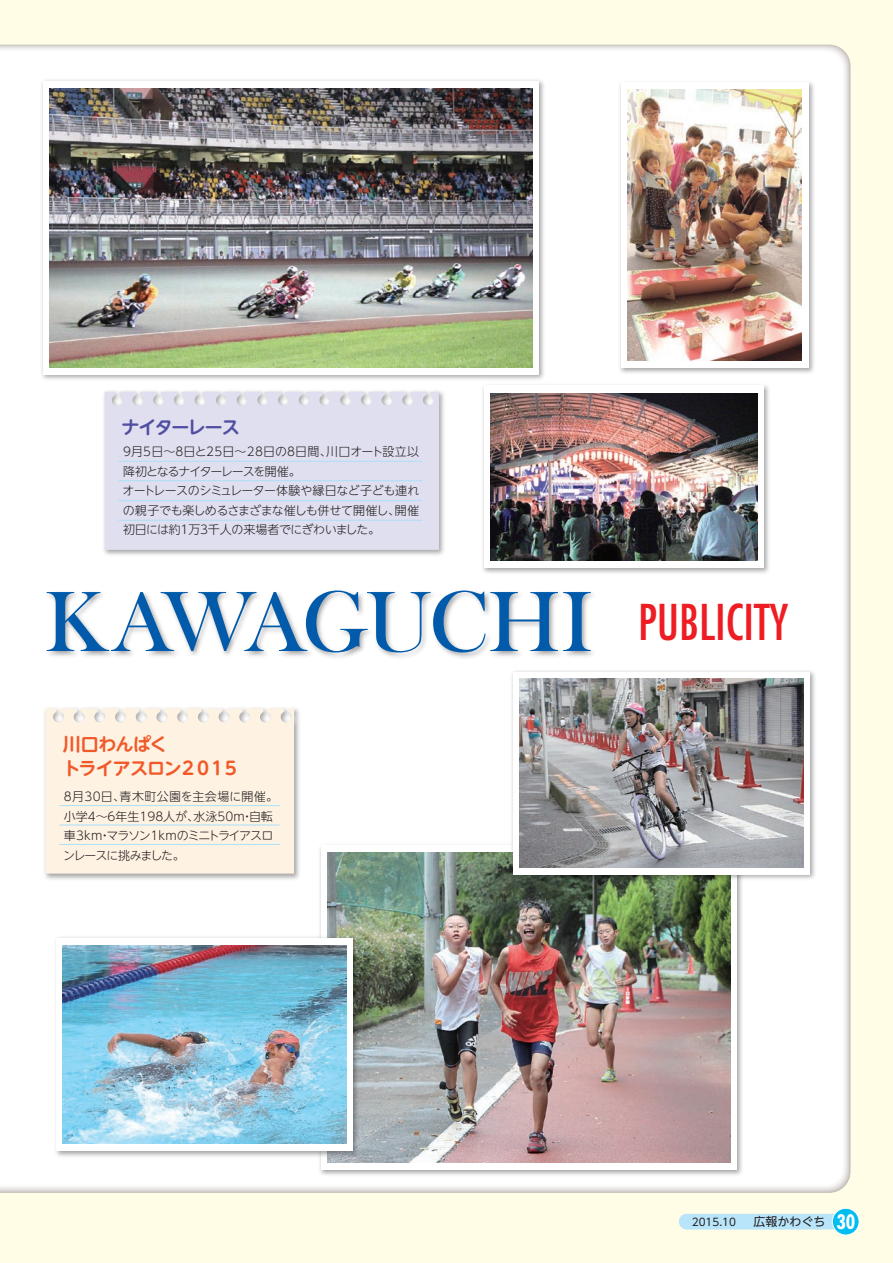
<style>
.page{position:relative;width:893px;height:1263px;background:#fffde5}
.page>*{position:absolute;margin:0;border:0;box-sizing:border-box;transform-origin:0 0}
.t1{font:88.5px "Bask Old Face";letter-spacing:-.035em;color:#015aaa}
.t2{font:condensed 48px "Futura";color:#ee1d23}
.t3{font:700 condensed 19.5px "Futura";color:#fff}
.t4{font:700 18px "UD Shin M Go Pro De";letter-spacing:-.055em;color:#f15929}
.t5{font:700 18px "UD Shin M Go Pro De";letter-spacing:-.065em;color:#504fa1}
.t6{font:300 12px/19.5px "UD Shin Go NT Pro";letter-spacing:-.025em;color:#231f20}
.t7{font:300 12px "UD Shin Go NT Pro";letter-spacing:.01em;color:#231f20}
.t8{font:300 12px "UD Shin Go NT Pro";letter-spacing:-.09em;color:#231f20}
.t9{font:300 12px "UD Shin Go NT Pro";letter-spacing:.035em;color:#231f20}
.t10{font:300 12px/19.5px "UD Shin Go NT Pro";letter-spacing:-.085em;color:#231f20}
.t11{font:12px "UD Shin Go NT Pro";color:#231f20}
.t12{font:10.5px "UD Shin Go NT Pro";color:#231f20}
</style>
<div class="page">
<div style="left:679px;top:1214px;width:180px;height:15px;background:#b9e5fa;border-radius:8px"></div>
<div style="left:832px;top:1208px;width:27px;height:27px;background:#01bdf2;border-radius:50%"></div>
<div style="left:832px;top:1208px;width:27px;height:27px;border:1px solid #fff;border-radius:50%"></div>
<div style="left:0;top:45px;width:850px;height:1148px;background:#fff"></div>
<img style="left:100px;top:387px;width:348px;height:171px">
<div style="left:105px;top:392px;width:334px;height:158px;background:#e0dfef"></div>
<img style="left:39px;top:77px;width:508px;height:306px">
<div style="left:43px;top:81px;width:496px;height:293px;background:#fff"></div>
<img style="left:50px;top:88px;width:482px;height:279px">
<img style="left:42px;top:704px;width:261px;height:178px">
<div style="left:46px;top:708px;width:248px;height:165px;background:#fef2e3"></div>
<hr style="left:59px;top:805px;width:221px;height:1px;background:#aae0f9">
<hr style="left:59px;top:825px;width:221px;height:1px;background:#aae0f9">
<hr style="left:59px;top:844px;width:221px;height:1px;background:#aae0f9">
<hr style="left:118px;top:480px;width:304px;height:1px;background:#aae0f9">
<hr style="left:118px;top:461px;width:304px;height:1px;background:#aae0f9">
<hr style="left:118px;top:500px;width:304px;height:1px;background:#aae0f9">
<hr style="left:118px;top:520px;width:304px;height:1px;background:#aae0f9">
<img style="left:617px;top:78px;width:200px;height:299px">
<div style="left:621px;top:82px;width:187px;height:286px;background:#fff"></div>
<img style="left:627px;top:90px;width:175px;height:271px">
<img style="left:480px;top:381px;width:293px;height:195px">
<div style="left:484px;top:385px;width:280px;height:183px;background:#fff"></div>
<img style="left:490px;top:393px;width:267px;height:167px">
<img style="left:316px;top:841px;width:429px;height:337px">
<div style="left:321px;top:845px;width:416px;height:325px;background:#fff"></div>
<img style="left:327px;top:852px;width:403px;height:311px">
<img style="left:52px;top:934px;width:310px;height:225px">
<div style="left:57px;top:938px;width:296px;height:213px;background:#fff"></div>
<img style="left:63px;top:945px;width:284px;height:199px">
<img style="left:509px;top:667px;width:309px;height:216px">
<div style="left:513px;top:672px;width:297px;height:202px;background:#fff"></div>
<img style="left:519px;top:679px;width:284px;height:188px">
<img style="left:40px;top:573px;width:562px;height:110px">
<h3 class="t5" style="left:122px;top:412px;width:120px">ナイターレース</h3>
<p class="t6" style="left:326px;top:441px;width:94px">川口オート設立以</p>
<p class="t7" style="left:123px;top:442px;width:210px">9月5日～8日と25日～28日の8日間、</p>
<p class="t8" style="left:123px;top:461px;width:179px">降初となるナイターレースを開催。</p>
<p class="t6" style="left:122px;top:480px;width:298px">オートレースのシミュレーター体験や縁日など子ども連れ</p>
<p class="t6" style="left:395px;top:500px;width:26px">開催</p>
<p class="t6" style="left:208px;top:500px;width:194px;text-indent:-85px">の親子でも楽しめるさまざまな催しも併せて開催し、千人の来場者でにぎわいました。</p>
<p class="t6" style="left:123px;top:519px;width:59px">初日には約</p>
<p class="t6" style="left:198px;top:519px;width:13px">３</p>
<p class="t6" style="left:188px;top:519px;width:14px">万</p>
<p class="t6" style="left:179px;top:519px;width:13px">１</p>
<h1 class="t1" style="left:45px;top:573px;width:550px">KAWAGUCHI</h1>
<h3 class="t4" style="left:63px;top:729px;width:106px">川口わんぱく</h3>
<h3 class="t4" style="left:63px;top:753px;width:120px">トライアスロン</h3>
<p class="t9" style="left:120px;top:787px;width:160px">青木町公園を主会場に開催。</p>
<h3 class="t4" style="left:179px;top:753px;width:62px">２０１５</h3>
<p class="t6" style="left:64px;top:786px;width:63px">8月30日、</p>
<p class="t6" style="left:64px;top:806px;width:211px">小学4～6年生198人が、<br>車3km マラソン1kmのミニトライアスロ</p>
<p class="t6" style="left:193px;top:806px;width:81px">水泳50m 自転</p>
<p class="t6" style="left:241px;top:806px;width:13px">・</p>
<p class="t10" style="left:63px;top:825px;width:123px;text-indent:36px">・<br>ンレースに挑みました。</p>
<h2 class="t2" style="left:638px;top:592px;width:152px">PUBLICITY</h2>
<p class="t12" style="left:692px;top:1214px;width:46px">2015.10</p>
<p class="t11" style="left:753px;top:1212px;width:73px">広報かわぐち</p>
<h3 class="t3" style="left:836px;top:1209px;width:21px">30</h3>
</div>
